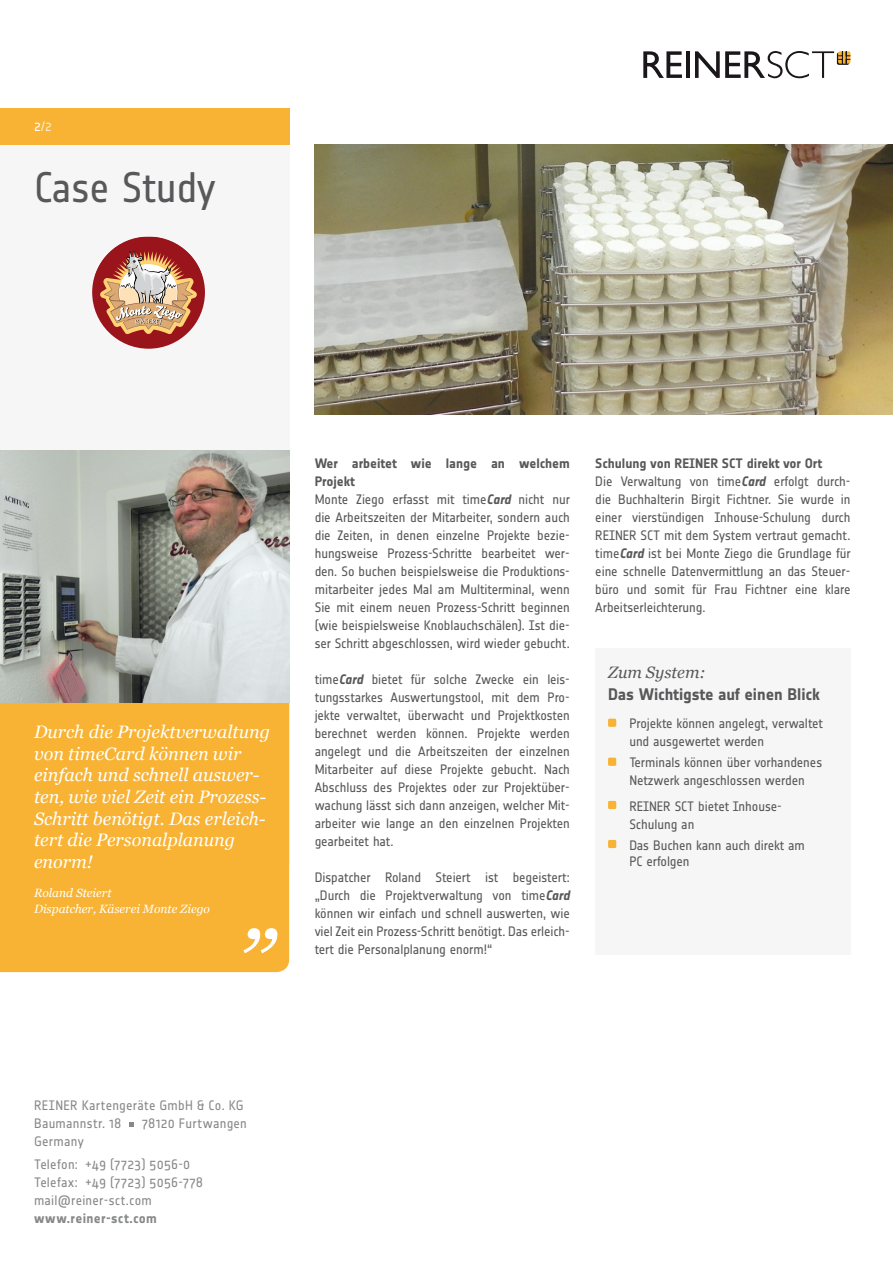
<style>
.page{position:relative;width:893px;height:1263px;background:#fff}
.page>*{position:absolute;margin:0;border:0;box-sizing:border-box;transform-origin:0 0}
.t1{font:42px "Notes";letter-spacing:-.01em;color:#58585a}
.t2{font:italic 18px/21.6px "Georgia";color:#fff}
.t3{font:700 16.5px "Notes";letter-spacing:-.005em;color:#58585a}
.t4{font:italic 16.5px "Georgia";color:#58585a}
.t5{font:13.5px/18px "Notes";letter-spacing:-.005em;color:#58585a}
.t6{font:13.5px/18px "Notes";letter-spacing:.02em;color:#87888a}
.t7{font:700 13.5px "Notes";letter-spacing:.025em;color:#87888a}
.t8{font:13.5px "Notes";color:#fee9c8}
.t9{font:italic 12px/16.5px "Georgia";color:#fff}
.s1{color:#fff}
.s2{font-weight:700}
.s3{font-weight:700;font-style:italic}
</style>
<div class="page">
<svg style="left:643px;top:51px;width:39px;height:27px"></svg>
<hr style="left:686px;top:51px;width:3px;height:27px;background:#1a161a">
<svg style="left:695px;top:51px;width:155px;height:27px"></svg>
<div style="left:0;top:144px;width:289px;height:720px;background:#f6f6f6"></div>
<div style="left:0;top:108px;width:289px;height:36px;background:#f8b334"></div>
<div style="left:0;top:702px;width:289px;height:270px;background:#f8b334"></div>
<svg style="left:243px;top:928px;width:34px;height:25px"></svg>
<img style="left:0;top:450px;width:289px;height:252px">
<div style="left:595px;top:648px;width:255px;height:306px;background:#f6f6f6"></div>
<div style="left:608px;top:719px;width:8px;height:8px;background:#f8b334"></div>
<div style="left:608px;top:758px;width:8px;height:8px;background:#f8b334"></div>
<div style="left:608px;top:801px;width:8px;height:8px;background:#f8b334"></div>
<div style="left:608px;top:840px;width:8px;height:8px;background:#f8b334"></div>
<img style="left:315px;top:144px;width:578px;height:270px">
<svg style="left:129px;top:1122px;width:5px;height:4px"></svg>
<svg style="left:92px;top:236px;width:113px;height:113px"></svg>
<p class="t8" style="left:34px;top:119px;width:19px"><span class="s1">2</span>/2</p>
<h1 class="t1" style="left:34px;top:163px;width:183px">Case Study</h1>
<h2 class="t2" style="left:34px;top:720px;width:237px">Durch die Projektverwaltung von timeCard können wir einfach und schnell auswer&shy;ten, wie viel Zeit ein Prozess-<br>Schritt benötigt. Das erleich&shy;tert die Personalplanung enorm!</h2>
<p class="t9" style="left:34px;top:884px;width:178px">Roland Steiert<br>Dispatcher, Käserei Monte Ziego</p>
<p class="t5" style="left:315px;top:454px;width:257px"><span class="s2">Wer arbeitet wie lange an welchem Projekt<br></span>Monte Ziego erfasst mit time<span class="s3">Card</span> nicht nur die Arbeitszeiten der Mitarbeiter, sondern auch die Zeiten, in denen einzelne Projekte bezie&shy;hungsweise Prozess-Schritte bearbeitet wer&shy;den. So buchen beispielsweise die Produktions&shy;mitarbeiter jedes Mal am Multiterminal, wenn Sie mit einem neuen Prozess-Schritt beginnen (wie beispielsweise Knoblauchschälen). Ist die&shy;ser Schritt abgeschlossen, wird wieder gebucht.</p>
<p class="t5" style="left:315px;top:670px;width:257px;text-align:justify">time<span class="s3">Card</span> bietet für solche Zwecke ein leis&shy;tungsstarkes Auswertungstool, mit dem Pro&shy;jekte verwaltet, überwacht und Projektkosten berechnet werden können. Projekte werden angelegt und die Arbeitszeiten der einzelnen Mitarbeiter auf diese Projekte gebucht. Nach Abschluss des Projektes oder zur Projektüber&shy;wachung lässt sich dann anzeigen, welcher Mit&shy;arbeiter wie lange an den einzelnen Projekten gearbeitet hat.</p>
<p class="t5" style="left:315px;top:868px;width:257px;text-align:justify">Dispatcher Roland Steiert ist begeistert: „Durch die Projektverwaltung von time<span class="s3">Card </span>können wir einfach und schnell auswerten, wie viel Zeit ein Prozess-Schritt benötigt. Das erleich&shy;tert die Personalplanung enorm!“</p>
<p class="t5" style="left:595px;top:454px;width:257px"><span class="s2">Schulung von REINER SCT direkt vor Ort<br></span>Die Verwaltung von time<span class="s3">Card</span> erfolgt durch&shy;die Buchhalterin Birgit Fichtner. Sie wurde in einer vierstündigen Inhouse-Schulung durch REINER SCT mit dem System vertraut gemacht. time<span class="s3">Card</span> ist bei Monte Ziego die Grundlage für eine schnelle Datenvermittlung an das Steuer&shy;büro und somit für Frau Fichtner eine klare Arbeitserleichterung.</p>
<p class="t4" style="left:608px;top:660px;width:99px">Zum System:</p>
<p class="t3" style="left:608px;top:685px;width:213px">Das Wichtigste auf einen Blick</p>
<p class="t5" style="left:629px;top:714px;width:195px">Projekte können angelegt, verwaltet und ausgewertet werden</p>
<p class="t5" style="left:629px;top:753px;width:194px">Terminals können über vorhandenes<br>Netzwerk angeschlossen werden</p>
<p class="t5" style="left:629px;top:797px;width:154px">REINER SCT bietet Inhouse-<br>Schulung an</p>
<p class="t5" style="left:629px;top:836px;width:177px;line-height:16.5px">Das Buchen kann auch direkt am<br>PC erfolgen</p>
<p class="t6" style="left:34px;top:1096px;width:211px">REINER Kartengeräte GmbH &amp; Co. KG<br>Baumannstr. 18</p>
<p class="t6" style="left:142px;top:1114px;width:107px">78120 Furtwangen</p>
<p class="t6" style="left:34px;top:1130px;width:158px;line-height:22.5px">Germany<br>Telefon: +49 (7723) 5056-0</p>
<p class="t6" style="left:34px;top:1173px;width:171px">Telefax: +49 (7723) 5056-778 mail@reiner-sct.com</p>
<p class="t7" style="left:34px;top:1210px;width:124px">www.reiner-sct.com</p>
</div>
